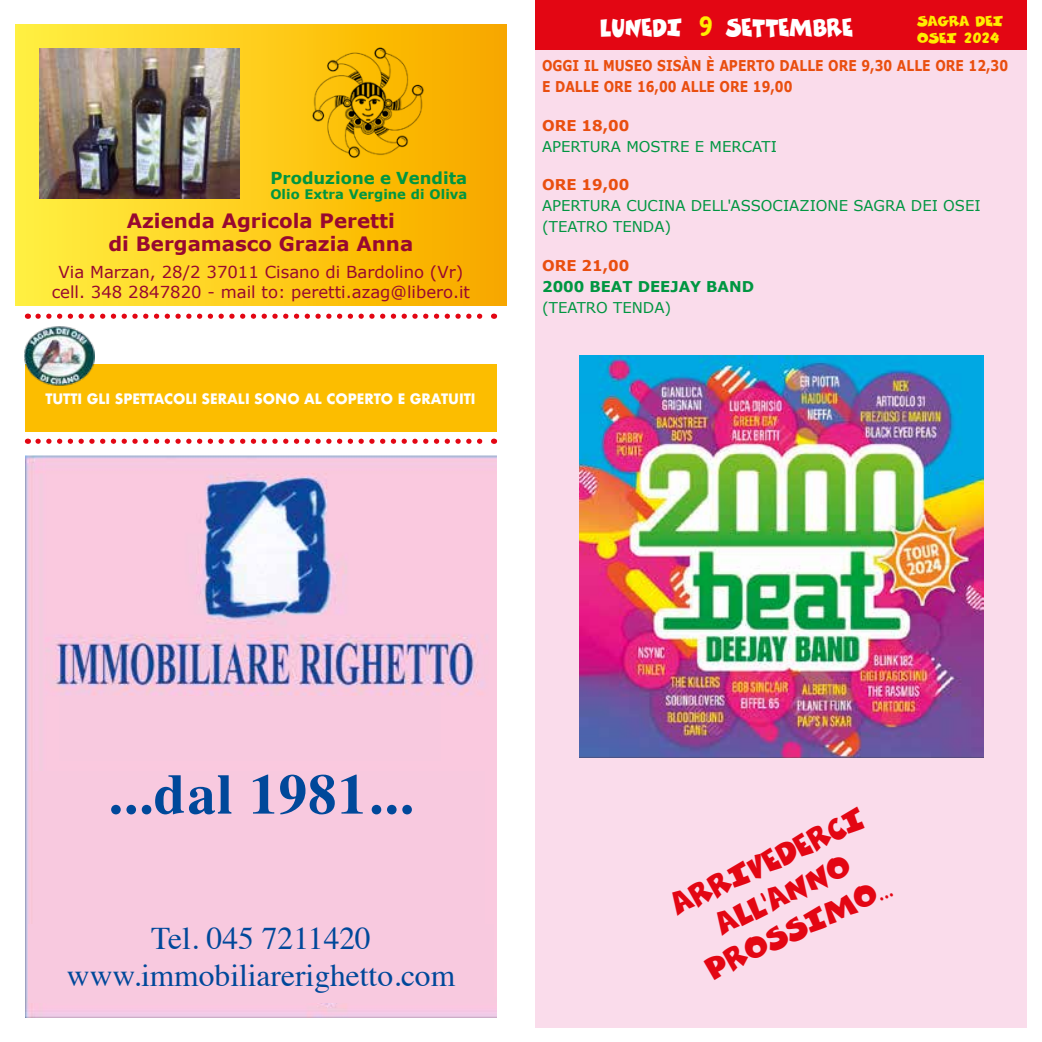
<style>
.page{position:relative;width:1042px;height:1042px;background:#fff}
.page>*{position:absolute;margin:0;border:0;box-sizing:border-box;transform-origin:0 0}
.t1{font:700 56.7px "Times";letter-spacing:.02em;color:#00489a}
.t2{font:31.5px/37.8px "Times";color:#00489a;text-align:center}
.t3{font:30.45px/36.6px "Comics Car Toon";color:#e30613;text-align:center;scale:.95 1}
.t4{font:24.5px "Comics Car Toon";color:#fff;scale:.85 1}
.t5{font:700 19.78px/23.8px "Verdana";color:#970830;text-align:center}
.t6{font:16.45px/19.8px "Verdana";color:#970830;text-align:center}
.t7{font:700 16.45px "Verdana";color:#009641}
.t8{font:14.88px/21px "Verdana";color:#009641}
.t9{font:700 14.88px/21px "Verdana";color:#e94e0f;scale:.83 1}
.t10{font:700 14.88px "Verdana";color:#e94e0f}
.t11{font:700 14.88px "Verdana";color:#009641}
.t12{font:14.17px/17px "Comics Car Toon";color:#ffed00}
.t13{font:700 14px "Futura";color:#fff;scale:.95 1}
.t14{font:700 13.12px "Verdana";color:#009641}
.s1{font-family:"Cartoon";font-style:italic;font-size:31.5px;color:#ffed00}
.s2{font-family:"Cartoon";font-weight:100;font-size:15.75px}
</style>
<div class="page">
<svg style="left:28px;top:314px;width:10px;height:5px"></svg>
<svg style="left:38px;top:314px;width:456px;height:5px"></svg>
<svg style="left:28px;top:439px;width:10px;height:5px"></svg>
<svg style="left:38px;top:439px;width:456px;height:5px"></svg>
<div style="left:16px;top:25px;width:490px;height:280px;background:linear-gradient(to right,#fff142,#f9a800)"></div>
<img style="left:308px;top:43px;width:122px;height:117px">
<img style="left:39px;top:48px;width:201px;height:151px">
<img style="left:25px;top:455px;width:472px;height:562px">
<div style="left:34px;top:771px;width:451px;height:157px;background:#f8c9df"></div>
<div style="left:28px;top:925px;width:466px;height:78px;background:#f8c9df"></div>
<div style="left:60px;top:696px;width:381px;height:65px;background:#f8c9df"></div>
<div style="left:536px;top:46px;width:491px;height:981px;background:#fadceb"></div>
<div style="left:536px;top:0;width:491px;height:50px;background:#e30613"></div>
<div style="left:25px;top:364px;width:471px;height:68px;background:#fcbd00"></div>
<img style="left:25px;top:326px;width:69px;height:60px">
<img style="left:579px;top:356px;width:405px;height:401px">
<p class="t7" style="left:270px;top:167px;width:198px">Produzione e Vendita</p>
<p class="t14" style="left:270px;top:186px;width:198px">Olio Extra Vergine di Oliva</p>
<h3 class="t5" style="left:108px;top:209px;width:306px">Azienda Agricola Peretti<br>di Bergamasco Grazia Anna</h3>
<p class="t6" style="left:52px;top:262px;width:420px">Via Marzan, 28/2 37011 Cisano di Bardolino (Vr) cell. 348 2847820 - mail to: peretti.azag@libero.it</p>
<p class="t13" style="left:45px;top:388px;width:454px">TUTTI GLI SPETTACOLI SERALI SONO AL COPERTO E GRATUITI</p>
<h3 class="t4" style="left:600px;top:16px;width:299px">LUNEDI <span class="s1">9</span>SETTEMBRE</h3>
<p class="t12" style="left:917px;top:12px;width:87px">SAGRA DEI<br>OSEI <span class="s2">2024</span></p>
<p class="t9" style="left:542px;top:56px;width:563px">OGGI IL MUSEO SISÀN È APERTO DALLE ORE 9,30 ALLE ORE 12,30<br>E DALLE ORE 16,00 ALLE ORE 19,00</p>
<p class="t10" style="left:542px;top:116px;width:89px">ORE 18,00</p>
<p class="t8" style="left:542px;top:136px;width:236px">APERTURA MOSTRE E MERCATI</p>
<p class="t10" style="left:542px;top:175px;width:89px">ORE 19,00</p>
<p class="t8" style="left:542px;top:196px;width:440px">APERTURA CUCINA DELL'ASSOCIAZIONE SAGRA DEI OSEI (TEATRO TENDA)</p>
<p class="t10" style="left:542px;top:256px;width:89px">ORE 21,00</p>
<p class="t11" style="left:542px;top:277px;width:213px">2000 BEAT DEEJAY BAND</p>
<p class="t8" style="left:542px;top:297px;width:131px">(TEATRO TENDA)</p>
<h1 class="t1" style="left:107px;top:740px;width:307px">...dal 1981...</h1>
<h2 class="t2" style="left:67px;top:916px;width:390px">Tel. 045 7211420 www.immobiliarerighetto.com</h2>
<h3 class="t3" style="left:665px;top:889px;width:222px;rotate:-25deg">ARRIVEDERCI<br>ALL'ANNO<br>PROSSIMO...</h3>
</div>
